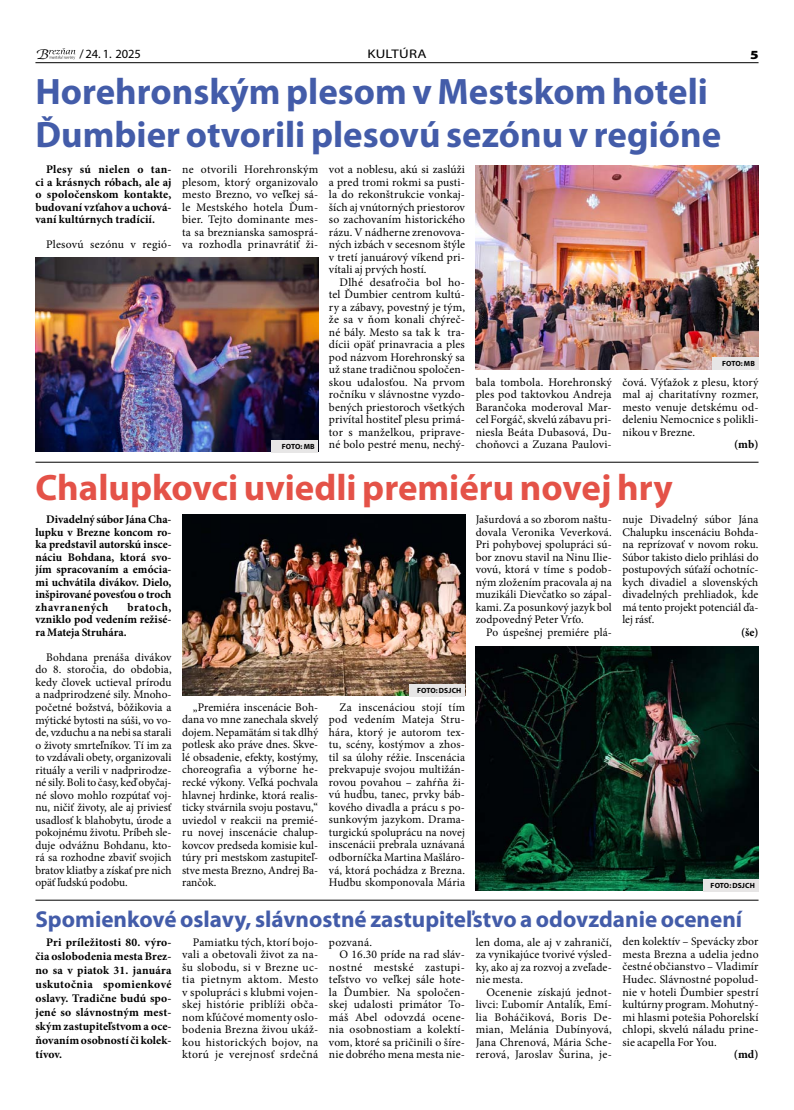
<style>
.page{position:relative;width:794px;height:1110px;background:#fff}
.page>*{position:absolute;margin:0;border:0;box-sizing:border-box;transform-origin:0 0}
.t1{font:700 36.88px/42.5px "Myriad Pro";color:#435ca9}
.t2{font:700 36.88px "Myriad Pro";color:#e45248}
.t3{font:700 23.12px "Myriad Pro";color:#435ca9}
.t4{font:italic 13.38px "Cerigo Swa Itc TEE";color:#000;scale:1.19 1}
.t5{font:12.5px "Myriad Pro";letter-spacing:.005em;color:#000}
.t6{font:12.5px "Myriad Pro";letter-spacing:.005em;color:#000;scale:1.19 1}
.t7{font:900 12.5px "Myriad Pro";color:#000;scale:1.19 1}
.t8{font:11.62px/12.5px "Minion Pro";letter-spacing:.01em;color:#000;text-align:justify}
.t9{font:700 11.62px/12.5px "Minion Pro";letter-spacing:.005em;color:#000;text-align:justify}
.t10{font:11.62px "Minion Pro";letter-spacing:.035em;color:#000}
.t11{font:700 7.5px "Myriad Pro";letter-spacing:.015em;color:#000}
</style>
<div class="page">
<hr style="left:35px;top:62px;width:723px;height:1px;background:#000">
<svg style="left:49px;top:48px;width:27px;height:12px"></svg>
<hr style="left:35px;top:462px;width:723px;height:1px;background:#000">
<hr style="left:35px;top:899px;width:723px;height:1px;background:#000">
<img style="left:476px;top:166px;width:282px;height:203px">
<div style="left:711px;top:357px;width:47px;height:12px;background:#e7e6e6"></div>
<img style="left:35px;top:257px;width:283px;height:195px">
<div style="left:271px;top:440px;width:47px;height:12px;background:#e7e6e6"></div>
<img style="left:182px;top:514px;width:284px;height:181px">
<img style="left:476px;top:646px;width:282px;height:244px">
<div style="left:410px;top:683px;width:55px;height:13px;background:#e7e6e6"></div>
<div style="left:703px;top:878px;width:55px;height:12px;background:#e7e6e6"></div>
<p class="t4" style="left:36px;top:46px;width:12px">B</p>
<p class="t5" style="left:79px;top:46px;width:63px">/ 24. 1. 2025</p>
<p class="t6" style="left:367px;top:46px;width:51px">KULTÚRA</p>
<p class="t7" style="left:750px;top:48px;width:9px">5</p>
<h1 class="t1" style="left:35px;top:69px;width:687px">Horehronským plesom v Mestskom hoteli<br>Ďumbier otvorili plesovú sezónu v regióne</h1>
<p class="t9" style="left:35px;top:163px;width:138px;text-indent:11px">Plesy sú nielen o tan&shy;ci a krásnych róbach, ale aj o spoločenskom kontakte, budovaní vzťahov a uchová&shy;vaní kultúrnych tradícií.</p>
<p class="t8" style="left:46px;top:238px;width:127px">Plesovú sezónu v regió-</p>
<p class="t8" style="left:182px;top:163px;width:138px">ne otvorili Horehronským plesom, ktorý organizovalo mesto Brezno, vo veľkej sá&shy;le Mestského hotela Ďum&shy;bier. Tejto dominante mes&shy;ta sa breznianska samosprá&shy;va rozhodla prinavrátiť ži-</p>
<p class="t8" style="left:329px;top:163px;width:138px">vot a noblesu, akú si zaslúži a pred tromi rokmi sa pusti&shy;la do rekonštrukcie vonkaj&shy;ších aj vnútorných priestorov so zachovaním historického rázu. V nádherne zrenovova&shy;ných izbách v secesnom štýle v tretí januárový víkend pri&shy;vítali aj prvých hostí.</p>
<p class="t8" style="left:329px;top:275px;width:138px;text-indent:11px">Dlhé desaťročia bol ho&shy;tel Ďumbier centrom kultú&shy;ry a zábavy, povestný je tým, že sa v ňom konali chýreč&shy;né bály. Mesto sa tak k tra&shy;dícii opäť prinavracia a ples pod názvom Horehronský sa už stane tradičnou spoločen&shy;skou udalosťou. Na prvom ročníku v slávnostne vyzdo&shy;bených priestoroch všetkých privítal hostiteľ plesu primá&shy;tor s manželkou, priprave&shy;né bolo pestré menu, nechý-</p>
<p class="t11" style="left:282px;top:441px;width:34px">FOTO: MB</p>
<p class="t11" style="left:722px;top:358px;width:34px">FOTO: MB</p>
<p class="t8" style="left:475px;top:375px;width:138px">bala tombola. Horehronský ples pod taktovkou Andreja Barančoka moderoval Mar&shy;cel Forgáč, skvelú zábavu pri&shy;niesla Beáta Dubasová, Du&shy;choňovci a Zuzana Paulovi-</p>
<p class="t8" style="left:622px;top:375px;width:138px">čová. Výťažok z plesu, ktorý mal aj charitatívny rozmer, mesto venuje detskému od&shy;deleniu Nemocnice s polikli&shy;nikou v Brezne.</p>
<p class="t9" style="left:734px;top:438px;width:26px">(mb)</p>
<h1 class="t2" style="left:35px;top:463px;width:639px">Chalupkovci uviedli premiéru novej hry</h1>
<p class="t9" style="left:35px;top:513px;width:138px;text-indent:11px">Divadelný súbor Jána Cha&shy;lupku v Brezne koncom ro&shy;ka predstavil autorskú insce&shy;náciu Bohdana, ktorá svo&shy;jím spracovaním a emócia&shy;mi uchvátila divákov. Dielo, inšpirované povesťou o troch zhavranených</p>
<p class="t9" style="left:35px;top:600px;width:138px;text-indent:92px">bratoch, vzniklo pod vedením režisé&shy;ra Mateja Struhára.</p>
<p class="t8" style="left:35px;top:651px;width:138px;text-indent:11px">Bohdana prenáša divákov do 8. storočia, do obdobia, kedy človek uctieval prírodu a nadprirodzené sily. Mnoho&shy;početné božstvá, bôžikovia a mýtické bytosti na súši, vo vo&shy;de, vzduchu a na nebi sa starali o životy smrteľníkov. Tí im za to vzdávali obety, organizovali rituály a verili v nadprirodze&shy;né sily. Boli to časy, keď obyčaj&shy;né slovo mohlo rozpútať voj&shy;nu, ničiť životy, ale aj priviesť usadlosť k blahobytu, úrode a pokojnému životu. Príbeh sle&shy;duje odvážnu Bohdanu, kto&shy;rá sa rozhodne zbaviť svojich bratov kliatby a získať pre nich opäť ľudskú podobu.</p>
<p class="t11" style="left:417px;top:685px;width:46px">FOTO: DSJCH</p>
<p class="t8" style="left:182px;top:700px;width:138px;text-indent:11px">„Premiéra inscenácie Boh&shy;dana vo mne zanechala skvelý dojem. Nepamätám si tak dlhý potlesk ako práve dnes. Skve&shy;lé obsadenie, efekty, kostýmy, choreografia a výborne he&shy;recké výkony. Veľká pochvala hlavnej hrdinke, ktorá realis&shy;ticky stvárnila svoju postavu,“ uviedol v reakcii na premié&shy;ru novej inscenácie chalup&shy;kovcov predseda komisie kul&shy;túry pri mestskom zastupiteľ&shy;stve mesta Brezno, Andrej Ba&shy;rančok.</p>
<p class="t8" style="left:329px;top:700px;width:138px;text-indent:11px">Za inscenáciou stojí tím pod vedením Mateja Stru&shy;hára, ktorý je autorom tex&shy;tu, scény, kostýmov a zhos&shy;til sa úlohy réžie. Inscenácia prekvapuje svojou multižán&shy;rovou povahou – zahŕňa ži&shy;vú hudbu, tanec, prvky báb&shy;kového divadla a prácu s po&shy;sunkovým jazykom. Drama&shy;turgickú spoluprácu na novej inscenácii prebrala uznávaná odborníčka Martina Mašláro&shy;vá, ktorá pochádza z Brezna.<br>Hudbu skomponovala Mária</p>
<p class="t8" style="left:476px;top:513px;width:138px">Jašurdová a so zborom naštu&shy;dovala Veronika Veverková.<br>Pri pohybovej spolupráci sú&shy;bor znovu stavil na Ninu Ilie&shy;vovú, ktorá v tíme s podob&shy;ným zložením pracovala aj na muzikáli Dievčatko so zápal&shy;kami. Za posunkový jazyk bol zodpovedný Peter Vrťo.</p>
<p class="t8" style="left:486px;top:625px;width:127px">Po úspešnej premiére plá-</p>
<p class="t8" style="left:622px;top:513px;width:138px">nuje Divadelný súbor Jána Chalupku inscenáciu Bohda&shy;na reprízovať v novom roku.<br>Súbor takisto dielo prihlási do postupových súťaží ochotníc&shy;kych divadiel a slovenských divadelných prehliadok, kde má tento projekt potenciál ďa&shy;lej rásť.</p>
<p class="t9" style="left:741px;top:625px;width:19px">(še)</p>
<p class="t11" style="left:710px;top:879px;width:46px">FOTO: DSJCH</p>
<h2 class="t3" style="left:35px;top:904px;width:708px">Spomienkové oslavy, slávnostné zastupiteľstvo a odovzdanie ocenení</h2>
<p class="t9" style="left:35px;top:934px;width:138px;line-height:14px;text-indent:11px">Pri príležitosti 80. výro&shy;čia oslobodenia mesta Brez&shy;no sa v piatok 31. januára uskutočnia spomienkové oslavy. Tradične budú spo&shy;jené so slávnostným mest&shy;ským zastupiteľstvom a oce&shy;ňovaním osobností či kolek&shy;tívov.</p>
<p class="t8" style="left:182px;top:935px;width:138px;text-indent:11px">Pamiatku tých, ktorí bojo&shy;vali a obetovali život za na&shy;šu slobodu, si v Brezne uc&shy;tia pietnym aktom. Mesto v spolupráci s klubmi vojen&shy;skej histórie priblíži obča&shy;nom kľúčové momenty oslo&shy;bodenia Brezna živou ukáž&shy;kou historických bojov, na ktorú je verejnosť srdečná</p>
<p class="t8" style="left:329px;top:935px;width:45px">pozvaná.</p>
<p class="t8" style="left:339px;top:947px;width:127px">O 16.30 príde na rad sláv-</p>
<p class="t10" style="left:329px;top:958px;width:138px">nostné mestské zastupi-</p>
<p class="t8" style="left:329px;top:972px;width:138px">teľstvo vo veľkej sále hote-</p>
<p class="t8" style="left:329px;top:985px;width:138px">la Ďumbier. Na spoločen-</p>
<p class="t8" style="left:329px;top:997px;width:138px">skej udalosti primátor To-</p>
<p class="t8" style="left:329px;top:1010px;width:138px">máš Abel odovzdá ocene-</p>
<p class="t8" style="left:329px;top:1022px;width:138px">nia osobnostiam a kolektí-</p>
<p class="t8" style="left:329px;top:1035px;width:138px">vom, ktoré sa pričinili o šíre-</p>
<p class="t8" style="left:329px;top:1047px;width:138px">nie dobrého mena mesta nie-</p>
<p class="t8" style="left:476px;top:935px;width:138px">len doma, ale aj v zahraničí, za vynikajúce tvorivé výsled&shy;ky, ako aj za rozvoj a zveľade&shy;nie mesta.</p>
<p class="t8" style="left:476px;top:985px;width:138px;text-indent:11px">Ocenenie získajú jednot&shy;livci: Ľubomír Antalík, Emí&shy;lia Boháčiková, Boris De&shy;mian, Melánia Dubínyová, Jana Chrenová, Mária Sche&shy;rerová, Jaroslav Šurina, je-</p>
<p class="t8" style="left:622px;top:935px;width:138px">den kolektív – Spevácky zbor mesta Brezna a udelia jedno čestné občianstvo – Vladimír Hudec. Slávnostné popolud&shy;nie v hoteli Ďumbier spestrí kultúrny program. Mohutný&shy;mi hlasmi potešia Pohorelskí chlopi, skvelú náladu prine&shy;sie acapella For You.</p>
<p class="t9" style="left:734px;top:1047px;width:26px">(md)</p>
</div>
